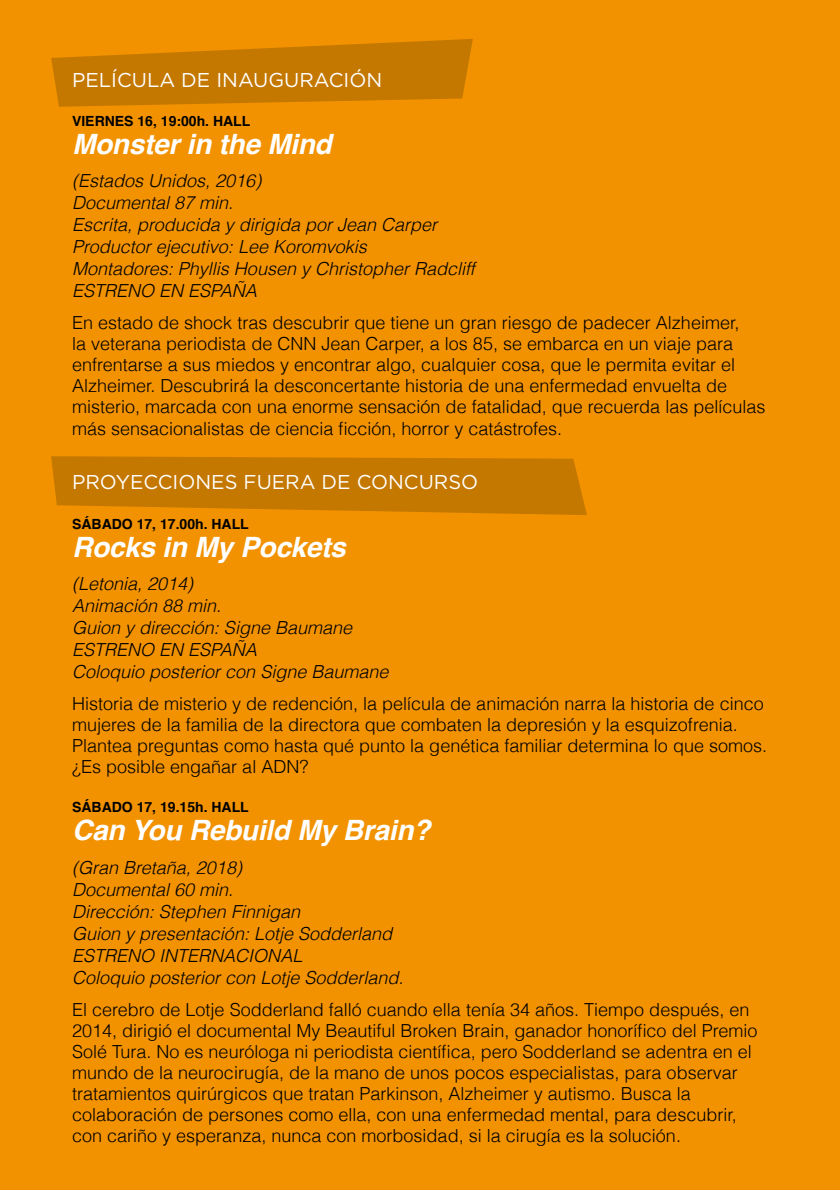
<style>
.page{position:relative;width:840px;height:1191px;background:#fff}
.page>*{position:absolute;margin:0;border:0;box-sizing:border-box;transform-origin:0 0}
.t1{font:italic 700 28px "Helvetica";letter-spacing:-.01em;color:#fff}
.t2{font:20px "Gotham";color:#fff}
.t3{font:300 18px/21px "Helvetica";color:#000}
.t4{font:italic 300 18px/22px "Helvetica";color:#000}
.t5{font:700 14px "Helvetica";color:#000}
</style>
<div class="page">
<div style="left:0;top:0;width:839px;height:1190px;background:#f29200"></div>
<svg style="left:51px;top:456px;width:535px;height:59px;background:#c97b00"></svg>
<svg style="left:51px;top:39px;width:421px;height:68px"></svg>
<p class="t2" style="left:72px;top:68px;width:311px">PELÍCULA DE INAUGURACIÓN</p>
<p class="t5" style="left:72px;top:109px;width:180px">VIERNES 16, 19:00h. HALL</p>
<h1 class="t1" style="left:72px;top:121px;width:261px">Monster in the Mind</h1>
<p class="t4" style="left:72px;top:170px;width:404px">(Estados Unidos, 2016)<br>Documental 87 min.<br>Escrita, producida y dirigida por Jean Carper<br>Productor ejecutivo: Lee Koromvokis<br>Montadores: Phyllis Housen y Christopher Radcliff<br>ESTRENO EN ESPAÑA</p>
<p class="t3" style="left:72px;top:312px;width:694px">En estado de shock tras descubrir que tiene un gran riesgo de padecer Alzheimer,<br>la veterana periodista de CNN Jean Carper, a los 85, se embarca en un viaje para enfrentarse a sus miedos y encontrar algo, cualquier cosa, que le permita evitar el Alzheimer. Descubrirá la desconcertante historia de una enfermedad envuelta de misterio, marcada con una enorme sensación de fatalidad, que recuerda las películas más sensacionalistas de ciencia ficción, horror y catástrofes.</p>
<p class="t2" style="left:72px;top:471px;width:407px">PROYECCIONES FUERA DE CONCURSO</p>
<p class="t5" style="left:72px;top:512px;width:178px">SÁBADO 17, 17.00h. HALL</p>
<h1 class="t1" style="left:72px;top:523px;width:275px">Rocks in My Pockets</h1>
<p class="t4" style="left:72px;top:572px;width:318px">(Letonia, 2014)<br>Animación 88 min.<br>Guion y dirección: Signe Baumane<br>ESTRENO EN ESPAÑA<br>Coloquio posterior con Signe Baumane</p>
<p class="t3" style="left:72px;top:693px;width:696px">Historia de misterio y de redención, la película de animación narra la historia de cinco mujeres de la familia de la directora que combaten la depresión y la esquizofrenia.<br>Plantea preguntas como hasta qué punto la genética familiar determina lo que somos. ¿Es posible engañar al ADN?</p>
<p class="t5" style="left:72px;top:796px;width:178px">SÁBADO 17, 19.15h. HALL</p>
<h1 class="t1" style="left:72px;top:807px;width:359px">Can You Rebuild My Brain?</h1>
<p class="t4" style="left:72px;top:856px;width:333px">(Gran Bretaña, 2018)<br>Documental 60 min.<br>Dirección: Stephen Finnigan<br>Guion y presentación: Lotje Sodderland<br>ESTRENO INTERNACIONAL<br>Coloquio posterior con Lotje Sodderland.</p>
<p class="t3" style="left:72px;top:999px;width:686px">El cerebro de Lotje Sodderland falló cuando ella tenía 34 años. Tiempo después, en 2014, dirigió el documental My Beautiful Broken Brain, ganador honorífico del Premio Solé Tura. No es neuróloga ni periodista científica, pero Sodderland se adentra en el mundo de la neurocirugía, de la mano de unos pocos especialistas, para observar tratamientos quirúrgicos que tratan Parkinson, Alzheimer y autismo. Busca la colaboración de persones como ella, con una enfermedad mental, para descubrir, con cariño y esperanza, nunca con morbosidad, si la cirugía es la solución.</p>
</div>
